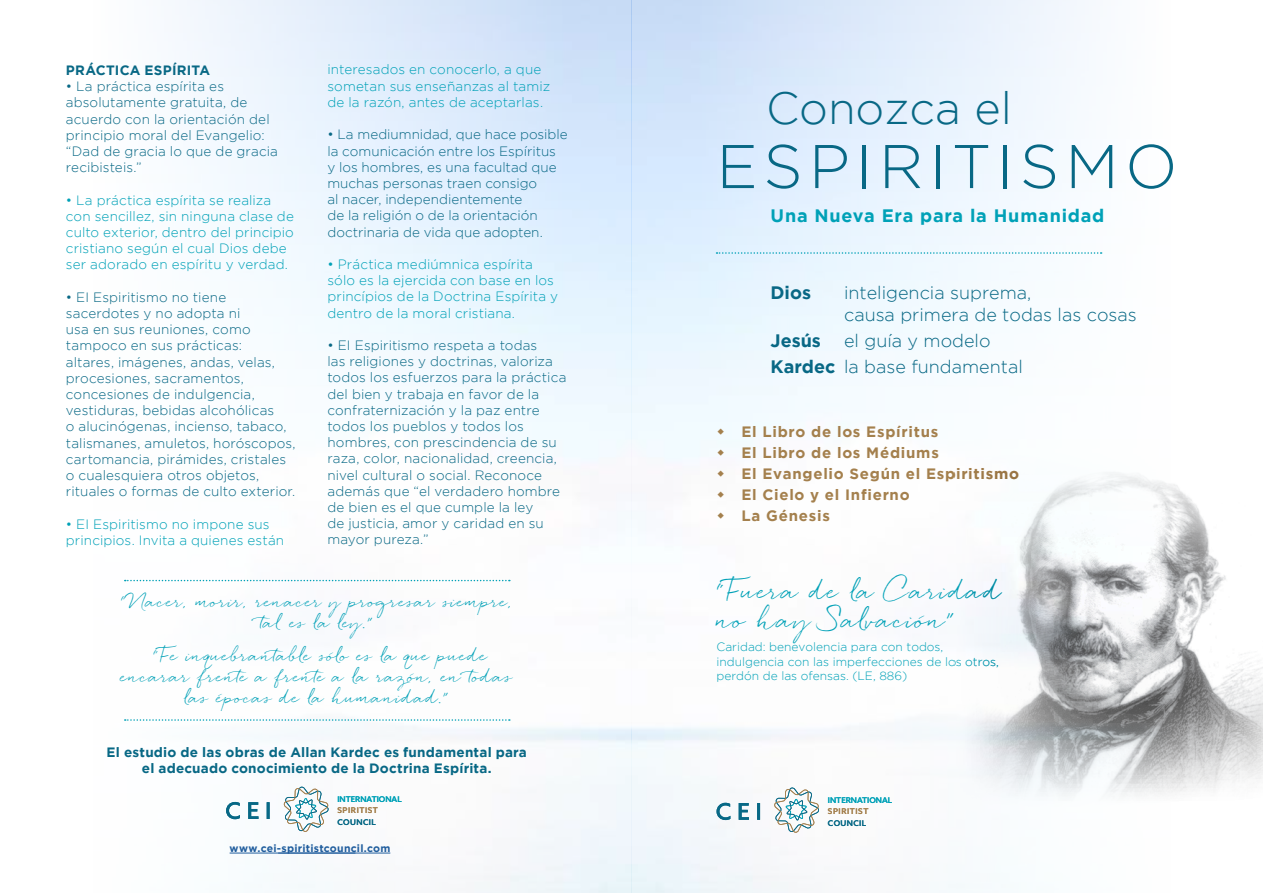
<style>
.page{position:relative;width:1263px;height:893px;background:#fff}
.page>*{position:absolute;margin:0;border:0;box-sizing:border-box;transform-origin:0 0}
.t1{font:300 61.5px "Gotham";letter-spacing:.1em;color:#086885}
.t2{font:300 45px "Gotham";color:#086885}
.t3{font:24px/28.8px "Quickpen";letter-spacing:.04em;color:#00a1b7}
.t4{font:300 18px/21.6px "Gotham";color:#086885}
.t5{font:700 18px "Gotham";letter-spacing:.045em;color:#00a1b7}
.t6{font:700 18px "Gotham";color:#086885}
.t7{font:16.5px/21px "Quickpen";letter-spacing:.035em;color:#02a1b7;text-align:center}
.t8{font:700 15px/21px "Gotham";letter-spacing:.05em;color:#a4804d}
.t9{font:300 13.5px/16.2px "Gotham";letter-spacing:.005em;color:#086885}
.t10{font:300 13.5px/16.2px "Gotham";letter-spacing:.01em;color:#00a1b7}
.t11{font:700 13.5px/16.2px "Gotham";letter-spacing:.015em;color:#086885;text-align:center}
.t12{font:300 12px/14.4px "Gotham";color:#00a1b7}
.t13{font:700 10.5px "Gotham";letter-spacing:.025em;color:#215e9e}
.t14{font:500 7.95px "Azo Sans";color:#00a1b7}
.t15{font:500 7.95px "Azo Sans";letter-spacing:.075em;color:#a4804d}
.t16{font:500 7.95px "Azo Sans";letter-spacing:.05em;color:#086986}
.s1{font-weight:700}
</style>
<div class="page">
<img style="left:124px;top:0;width:979px;height:893px">
<img style="left:956px;top:452px;width:307px;height:356px">
<svg style="left:716px;top:252px;width:386px;height:2px"></svg>
<svg style="left:125px;top:719px;width:385px;height:2px"></svg>
<svg style="left:125px;top:580px;width:385px;height:1px"></svg>
<svg style="left:716px;top:803px;width:44px;height:17px"></svg>
<svg style="left:774px;top:787px;width:45px;height:46px"></svg>
<svg style="left:226px;top:802px;width:44px;height:17px"></svg>
<svg style="left:284px;top:786px;width:45px;height:46px"></svg>
<hr style="left:230px;top:853px;width:160px;height:1px;background:#215e9e">
<svg style="left:718px;top:428px;width:6px;height:6px"></svg>
<svg style="left:718px;top:449px;width:6px;height:6px"></svg>
<svg style="left:718px;top:470px;width:6px;height:6px"></svg>
<svg style="left:718px;top:491px;width:6px;height:6px"></svg>
<svg style="left:718px;top:512px;width:6px;height:6px"></svg>
<p class="t11" style="left:66px;top:62px;width:146px">PRÁCTICA ESPÍRITA</p>
<p class="t9" style="left:66px;top:78px;width:214px">• La práctica espírita es absolutamente gratuita, de acuerdo con la orientación del principio moral del Evangelio: “Dad de gracia lo que de gracia recibisteis.”</p>
<p class="t10" style="left:66px;top:192px;width:230px">• La práctica espírita se realiza con sencillez, sin ninguna clase de culto exterior, dentro del principio cristiano según el cual Dios debe ser adorado en espíritu y verdad.</p>
<p class="t9" style="left:66px;top:289px;width:231px">• EI Espiritismo no tiene sacerdotes y no adopta ni<br>usa en sus reuniones, como tampoco en sus prácticas:<br>altares, imágenes, andas, velas, procesiones, sacramentos, concesiones de indulgencia, vestiduras, bebidas alcohólicas<br>o alucinógenas, incienso, tabaco, talismanes, amuletos, horóscopos, cartomancia, pirámides, cristales o cualesquiera otros objetos, rituales o formas de culto exterior.</p>
<p class="t10" style="left:66px;top:516px;width:220px">• EI Espiritismo no impone sus principios. Invita a quienes están</p>
<p class="t10" style="left:327px;top:61px;width:224px">interesados en conocerlo, a que sometan sus enseñanzas al tamiz de la razón, antes de aceptarlas.</p>
<p class="t9" style="left:327px;top:126px;width:242px">• La mediumnidad, que hace posible la comunicación entre los Espíritus<br>y los hombres, es una facultad que muchas personas traen consigo<br>al nacer, independientemente<br>de la religión o de la orientación doctrinaria de vida que adopten.</p>
<p class="t10" style="left:327px;top:256px;width:232px">• Práctica mediúmnica espírita sólo es la ejercida con base en los princípios de la Doctrina Espírita y dentro de la moral cristiana.</p>
<p class="t9" style="left:327px;top:337px;width:240px">• EI Espiritismo respeta a todas<br>las religiones y doctrinas, valoriza todos los esfuerzos para la práctica del bien y trabaja en favor de la confraternización y la paz entre todos los pueblos y todos los hombres, con prescindencia de su raza, color, nacionalidad, creencia, nivel cultural o social. Reconoce además que “el verdadero hombre de bien es el que cumple la ley<br>de justicia, amor y caridad en su mayor pureza.”</p>
<p class="t7" style="left:121px;top:590px;width:394px">“Nacer, morir, renacer y progresar siempre, tal es la ley.”</p>
<p class="t7" style="left:121px;top:645px;width:394px">“Fe inquebrantable sólo es la que puede encarar frente a frente a la razón, en todas las épocas de la humanidad.”</p>
<p class="t11" style="left:107px;top:744px;width:422px">El estudio de las obras de Allan Kardec es fundamental para el adecuado conocimiento de la Doctrina Espírita.</p>
<p class="t14" style="left:337px;top:794px;width:66px">INTERNATIONAL</p>
<p class="t15" style="left:337px;top:805px;width:42px">SPIRITIST</p>
<p class="t16" style="left:337px;top:817px;width:40px">COUNCIL</p>
<p class="t13" style="left:230px;top:842px;width:162px">www.cei-spiritistcouncil.com</p>
<h2 class="t2" style="left:766px;top:83px;width:247px">Conozca el</h2>
<h1 class="t1" style="left:716px;top:133px;width:462px">ESPIRITISMO</h1>
<h3 class="t5" style="left:770px;top:205px;width:335px">Una Nueva Era para la Humanidad</h3>
<h3 class="t6" style="left:770px;top:283px;width:42px">Dios</h3>
<h3 class="t4" style="left:844px;top:282px;width:294px">inteligencia suprema,<br>causa primera de todas las cosas</h3>
<h3 class="t6" style="left:770px;top:330px;width:52px">Jesús</h3>
<h3 class="t4" style="left:770px;top:327px;width:254px;line-height:25.8px;text-indent:73px">el guía y modelo<br><span class="s1">Kardec</span> la base fundamental</h3>
<p class="t8" style="left:741px;top:421px;width:279px">El Libro de los Espíritus<br>El Libro de los Médiums<br>El Evangelio Según el Espiritismo<br>El Cielo y el Infierno<br>La Génesis</p>
<h3 class="t3" style="left:716px;top:577px;width:287px">“Fuera de la Caridad no hay Salvación”</h3>
<p class="t12" style="left:716px;top:640px;width:284px">Caridad: benevolencia para con todos, indulgencia con las imperfecciones de los otros, perdón de las ofensas. (LE, 886)</p>
<p class="t14" style="left:828px;top:795px;width:66px">INTERNATIONAL</p>
<p class="t15" style="left:828px;top:806px;width:42px">SPIRITIST</p>
<p class="t16" style="left:828px;top:818px;width:40px">COUNCIL</p>
</div>
